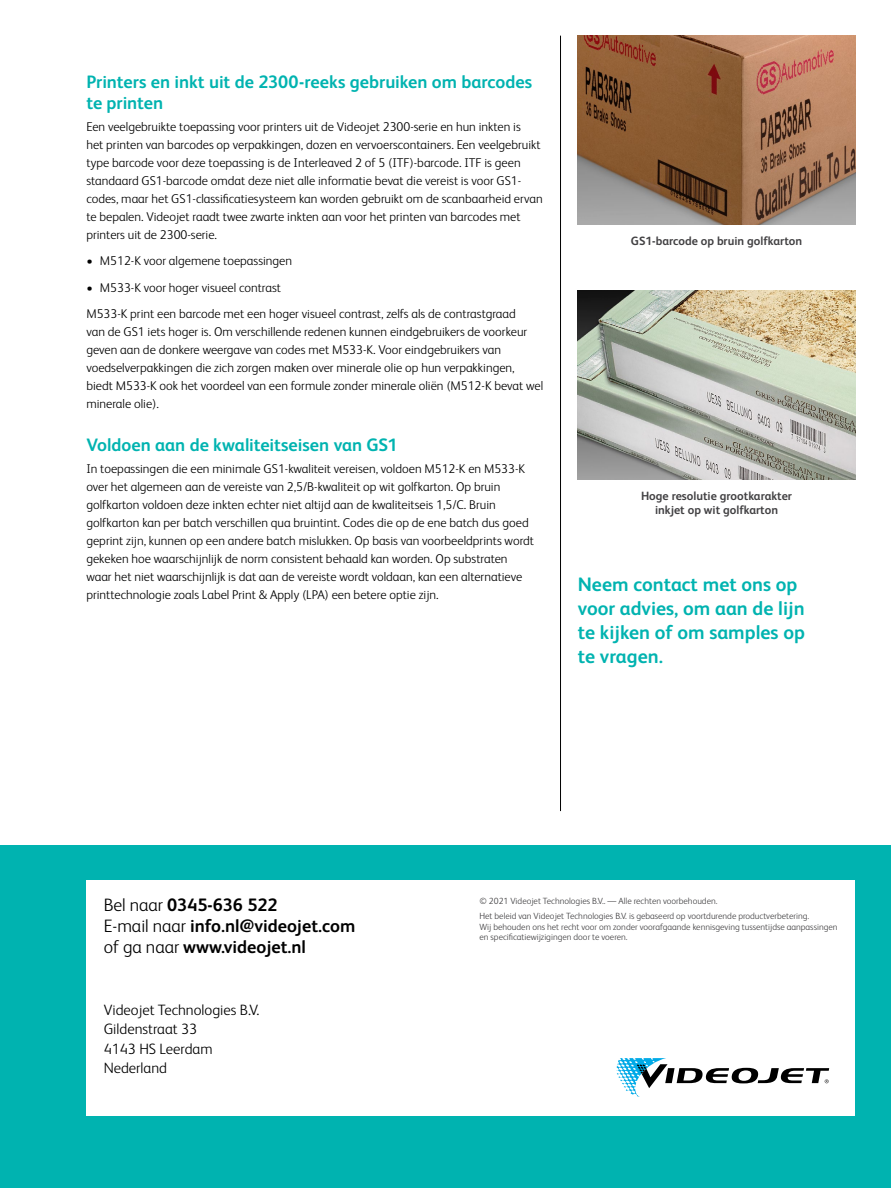
<style>
.page{position:relative;width:891px;height:1188px;background:#fff}
.page>*{position:absolute;margin:0;border:0;box-sizing:border-box;transform-origin:0 0}
.t1{font:700 19.5px/24px "FS Albert Pro";color:#00b3b0}
.t2{font:700 18px/21px "FS Albert Pro";letter-spacing:-.005em;color:#00b3b0}
.t3{font:700 18px/21px "FS Albert Pro";color:#000}
.t4{font:300 15px/19.5px "FS Albert Pro";color:#000}
.t5{font:300 12.75px/18px "FS Albert Pro";color:#000}
.t6{font:700 12px/13.5px "FS Albert Pro";color:#414042;text-align:center}
.t7{font:300 9px/14.7px "FS Albert Pro";color:#414042}
.s1{font-weight:300}
</style>
<div class="page">
<div style="left:0;top:846px;width:891px;height:342px;background:#00b3b0"></div>
<div style="left:86px;top:880px;width:769px;height:236px;background:#fff"></div>
<img style="left:578px;top:36px;width:277px;height:189px">
<img style="left:578px;top:290px;width:277px;height:189px">
<hr style="left:560px;top:36px;width:1px;height:775px;background:#000">
<svg style="left:617px;top:1058px;width:212px;height:39px"></svg>
<h2 class="t2" style="left:86px;top:70px;width:447px">Printers en inkt uit de 2300-reeks gebruiken om barcodes te printen</h2>
<p class="t5" style="left:86px;top:117px;width:458px">Een veelgebruikte toepassing voor printers uit de Videojet 2300-serie en hun inkten is<br>het printen van barcodes op verpakkingen, dozen en vervoerscontainers. Een veelgebruikt type barcode voor deze toepassing is de Interleaved 2 of 5 (ITF)-barcode. ITF is geen standaard GS1-barcode omdat deze niet alle informatie bevat die vereist is voor GS1- codes, maar het GS1-classificatiesysteem kan worden gebruikt om de scanbaarheid ervan te bepalen. Videojet raadt twee zwarte inkten aan voor het printen van barcodes met printers uit de 2300-serie.</p>
<p class="t5" style="left:86px;top:251px;width:207px">• M512-K voor algemene toepassingen</p>
<p class="t5" style="left:86px;top:274px;width:431px;line-height:26.5px">• M533-K voor hoger visueel contrast<br>M533-K print een barcode met een hoger visueel contrast, zelfs als de contrastgraad</p>
<p class="t5" style="left:86px;top:322px;width:458px">van de GS1 iets hoger is. Om verschillende redenen kunnen eindgebruikers de voorkeur geven aan de donkere weergave van codes met M533-K. Voor eindgebruikers van voedselverpakkingen die zich zorgen maken over minerale olie op hun verpakkingen, biedt M533-K ook het voordeel van een formule zonder minerale oliën (M512-K bevat wel minerale olie).</p>
<h2 class="t2" style="left:86px;top:433px;width:313px">Voldoen aan de kwaliteitseisen van GS1</h2>
<p class="t5" style="left:86px;top:459px;width:449px">In toepassingen die een minimale GS1-kwaliteit vereisen, voldoen M512-K en M533-K over het algemeen aan de vereiste van 2,5/B-kwaliteit op wit golfkarton. Op bruin golfkarton voldoen deze inkten echter niet altijd aan de kwaliteitseis 1,5/C. Bruin golfkarton kan per batch verschillen qua bruintint. Codes die op de ene batch dus goed geprint zijn, kunnen op een andere batch mislukken. Op basis van voorbeeldprints wordt gekeken hoe waarschijnlijk de norm consistent behaald kan worden. Op substraten waar het niet waarschijnlijk is dat aan de vereiste wordt voldaan, kan een alternatieve printtechnologie zoals Label Print &amp; Apply (LPA) een betere optie zijn.</p>
<p class="t6" style="left:631px;top:233px;width:173px">GS1-barcode op bruin golfkarton</p>
<p class="t6" style="left:641px;top:489px;width:153px">Hoge resolutie grootkarakter inkjet op wit golfkarton</p>
<h1 class="t1" style="left:578px;top:571px;width:229px">Neem contact met ons op voor advies, om aan de lijn te kijken of om samples op te vragen.</h1>
<h2 class="t3" style="left:104px;top:894px;width:253px"><span class="s1">Bel naar</span> 0345-636 522<br><span class="s1">E-mail naar</span> info.nl@videojet.com <span class="s1">of ga naar</span> www.videojet.nl</h2>
<p class="t4" style="left:104px;top:999px;width:157px">Videojet Technologies B.V.<br>Gildenstraat 33<br>4143 HS Leerdam<br>Nederland</p>
<p class="t7" style="left:480px;top:893px;width:331px">© 2021 Videojet Technologies B.V.. — Alle rechten voorbehouden.<br>Het beleid van Videojet Technologies B.V. is gebaseerd op voortdurende productverbetering.</p>
<p class="t7" style="left:480px;top:921px;width:360px;line-height:10.5px">Wij behouden ons het recht voor om zonder voorafgaande kennisgeving tussentijdse aanpassingen en specificatiewijzigingen door te voeren.</p>
</div>
